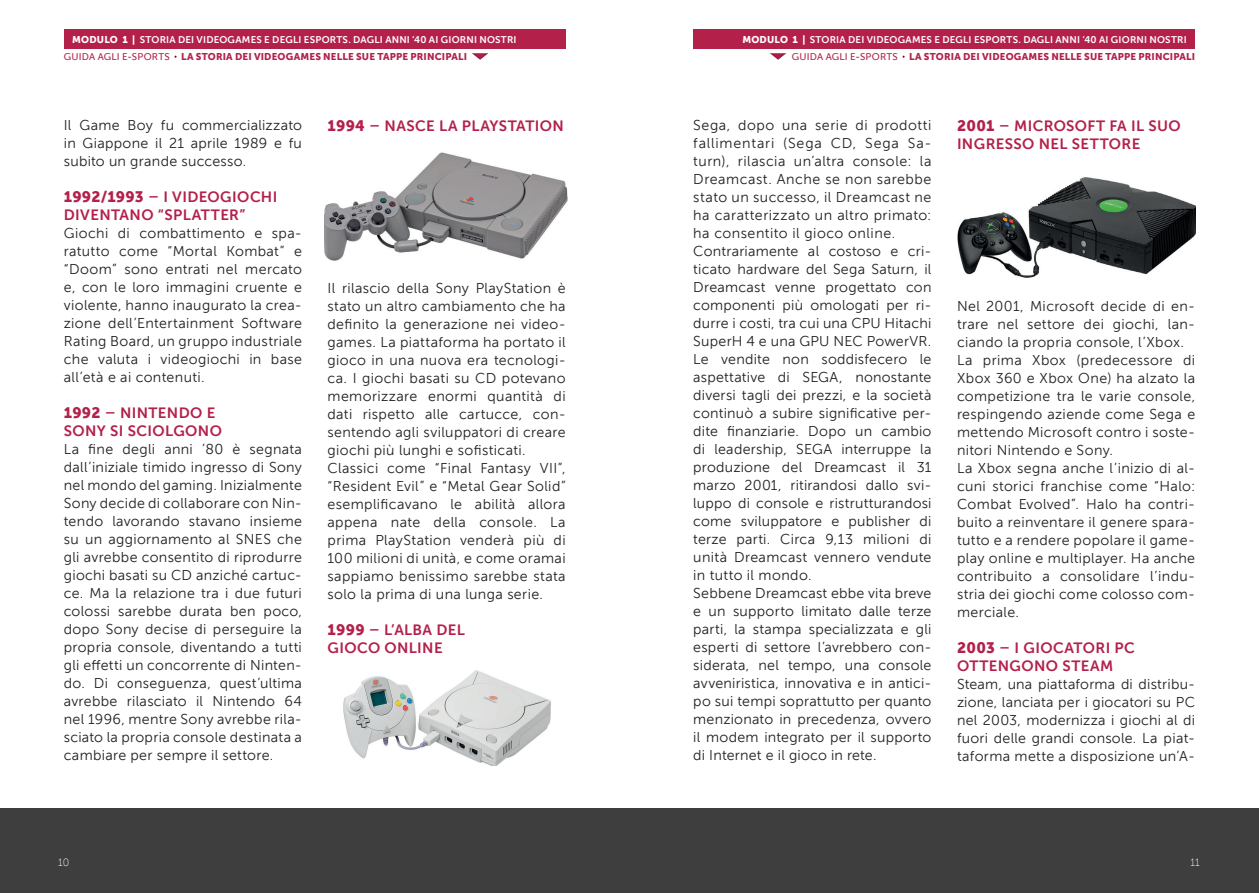
<style>
.page{position:relative;width:1259px;height:893px;background:#fff}
.page>*{position:absolute;margin:0;border:0;box-sizing:border-box;transform-origin:0 0}
.t1{font:15px/18px "Museo Sans 700";letter-spacing:.025em;color:#b3214b}
.t2{font:14.25px/18px "Museo Sans 300";letter-spacing:.02em;color:#231f20;text-align:justify}
.t3{font:10.5px "Museo Sans 100";color:#fff}
.t4{font:9.75px "Museo Sans 700";letter-spacing:.02em;color:#fff}
.t5{font:9.75px "Museo Sans 900";letter-spacing:.02em;color:#b3214b}
.s1{font-family:"Museo Sans 900"}
.s2{font-family:"Museo Sans 500"}
</style>
<div class="page">
<img style="left:343px;top:670px;width:208px;height:95px">
<img style="left:324px;top:152px;width:244px;height:109px">
<img style="left:957px;top:177px;width:238px;height:101px">
<div style="left:471px;top:52px;width:19px;height:10px;background:#231f20;opacity:.4"></div>
<div style="left:64px;top:30px;width:502px;height:19px;background:#b3214b"></div>
<div style="left:768px;top:52px;width:20px;height:10px;background:#231f20;opacity:.4"></div>
<div style="left:693px;top:30px;width:502px;height:19px;background:#b3214b"></div>
<div style="left:0;top:808px;width:1259px;height:85px;background:#3e3e3f"></div>
<p class="t4" style="left:72px;top:34px;width:446px"><span class="s1">MODULO 1 |</span> STORIA DEI VIDEOGAMES E DEGLI ESPORTS. DAGLI ANNI ‘40 AI GIORNI NOSTRI</p>
<p class="t4" style="left:742px;top:34px;width:446px"><span class="s1">MODULO 1 |</span> STORIA DEI VIDEOGAMES E DEGLI ESPORTS. DAGLI ANNI ‘40 AI GIORNI NOSTRI</p>
<p class="t5" style="left:64px;top:51px;width:405px"><span class="s2">GUIDA AGLI E-SPORTS</span> LA STORIA DEI VIDEOGAMES NELLE SUE TAPPE PRINCIPALI</p>
<p class="t5" style="left:792px;top:51px;width:405px"><span class="s2">GUIDA AGLI E-SPORTS</span> LA STORIA DEI VIDEOGAMES NELLE SUE TAPPE PRINCIPALI</p>
<p class="t2" style="left:64px;top:116px;width:240px">Il Game Boy fu commercializzato in Giappone il 21 aprile 1989 e fu subito un grande successo.</p>
<p class="t1" style="left:64px;top:188px;width:215px"><span class="s1">1992/1993</span> – I VIDEOGIOCHI<br>DIVENTANO “SPLATTER”</p>
<p class="t2" style="left:64px;top:224px;width:240px">Giochi di combattimento e spa&shy;ratutto come “Mortal Kombat” e “Doom” sono entrati nel mercato e, con le loro immagini cruente e violente, hanno inaugurato la crea&shy;zione dell’Entertainment Software Rating Board, un gruppo industriale che valuta i videogiochi in base all’età e ai contenuti.</p>
<p class="t1" style="left:64px;top:404px;width:160px"><span class="s1">1992</span> – NINTENDO E<br>SONY SI SCIOLGONO</p>
<p class="t2" style="left:64px;top:440px;width:240px">La fine degli anni ’80 è segnata dall’iniziale timido ingresso di Sony nel mondo del gaming. Inizialmente Sony decide di collaborare con Nin&shy;tendo lavorando stavano insieme su un aggiornamento al SNES che gli avrebbe consentito di riprodurre giochi basati su CD anziché cartuc&shy;ce. Ma la relazione tra i due futuri colossi sarebbe durata ben poco, dopo Sony decise di perseguire la propria console, diventando a tutti gli effetti un concorrente di Ninten&shy;do. Di conseguenza, quest’ultima avrebbe rilasciato il Nintendo 64 nel 1996, mentre Sony avrebbe rila&shy;sciato la propria console destinata a cambiare per sempre il settore.</p>
<p class="t1" style="left:327px;top:117px;width:238px"><span class="s1">1994</span> – NASCE LA PLAYSTATION</p>
<p class="t2" style="left:327px;top:279px;width:240px;text-align:left">Il rilascio della Sony PlayStation è stato un altro cambiamento che ha definito la generazione nei video&shy;games. La piattaforma ha portato il gioco in una nuova era tecnologi&shy;ca. I giochi basati su CD potevano memorizzare enormi quantità di dati rispetto alle cartucce, con&shy;sentendo agli sviluppatori di creare giochi più lunghi e sofisticati.<br>Classici come “Final Fantasy VII”, “Resident Evil” e “Metal Gear Solid” esemplificavano le abilità allora appena nate della console. La prima PlayStation venderà più di 100 milioni di unità, e come oramai sappiamo benissimo sarebbe stata solo la prima di una lunga serie.</p>
<p class="t1" style="left:327px;top:621px;width:139px"><span class="s1">1999</span> – L’ALBA DEL<br>GIOCO ONLINE</p>
<p class="t2" style="left:693px;top:117px;width:240px;text-align:left">Sega, dopo una serie di prodotti fallimentari (Sega CD, Sega Sa&shy;turn), rilascia un’altra console: la Dreamcast. Anche se non sarebbe stato un successo, il Dreamcast ne ha caratterizzato un altro primato: ha consentito il gioco online.<br>Contrariamente al costoso e cri&shy;ticato hardware del Sega Saturn, il Dreamcast venne progettato con componenti più omologati per ri&shy;durre i costi, tra cui una CPU Hitachi SuperH 4 e una GPU NEC PowerVR.<br>Le vendite non soddisfecero le aspettative di SEGA, nonostante diversi tagli dei prezzi, e la società continuò a subire significative per&shy;dite finanziarie. Dopo un cambio di leadership, SEGA interruppe la produzione del Dreamcast il 31 marzo 2001, ritirandosi dallo svi&shy;luppo di console e ristrutturandosi come sviluppatore e publisher di terze parti. Circa 9,13 milioni di unità Dreamcast vennero vendute in tutto il mondo.<br>Sebbene Dreamcast ebbe vita breve e un supporto limitato dalle terze parti, la stampa specializzata e gli esperti di settore l’avrebbero con&shy;siderata, nel tempo, una console avveniristica, innovativa e in antici&shy;po sui tempi soprattutto per quanto menzionato in precedenza, ovvero il modem integrato per il supporto di Internet e il gioco in rete.</p>
<p class="t1" style="left:957px;top:117px;width:225px"><span class="s1">2001</span> – MICROSOFT FA IL SUO<br>INGRESSO NEL SETTORE</p>
<p class="t2" style="left:957px;top:297px;width:240px;text-align:left">Nel 2001, Microsoft decide di en&shy;trare nel settore dei giochi, lan&shy;ciando la propria console, l’Xbox.<br>La prima Xbox (predecessore di<br>Xbox 360 e Xbox One) ha alzato la competizione tra le varie console, respingendo aziende come Sega e mettendo Microsoft contro i soste&shy;nitori Nintendo e Sony.<br>La Xbox segna anche l’inizio di al&shy;cuni storici franchise come “Halo:<br>Combat Evolved”. Halo ha contri&shy;buito a reinventare il genere spara&shy;tutto e a rendere popolare il game&shy;play online e multiplayer. Ha anche contribuito a consolidare l’indu&shy;stria dei giochi come colosso com&shy;merciale.</p>
<p class="t1" style="left:957px;top:639px;width:179px"><span class="s1">2003</span> – I GIOCATORI PC<br>OTTENGONO STEAM</p>
<p class="t2" style="left:957px;top:675px;width:240px">Steam, una piattaforma di distribu&shy;zione, lanciata per i giocatori su PC nel 2003, modernizza i giochi al di fuori delle grandi console. La piat&shy;taforma mette a disposizione un’A-</p>
<p class="t3" style="left:58px;top:857px;width:13px">10</p>
<p class="t3" style="left:1190px;top:857px;width:11px">11</p>
</div>
